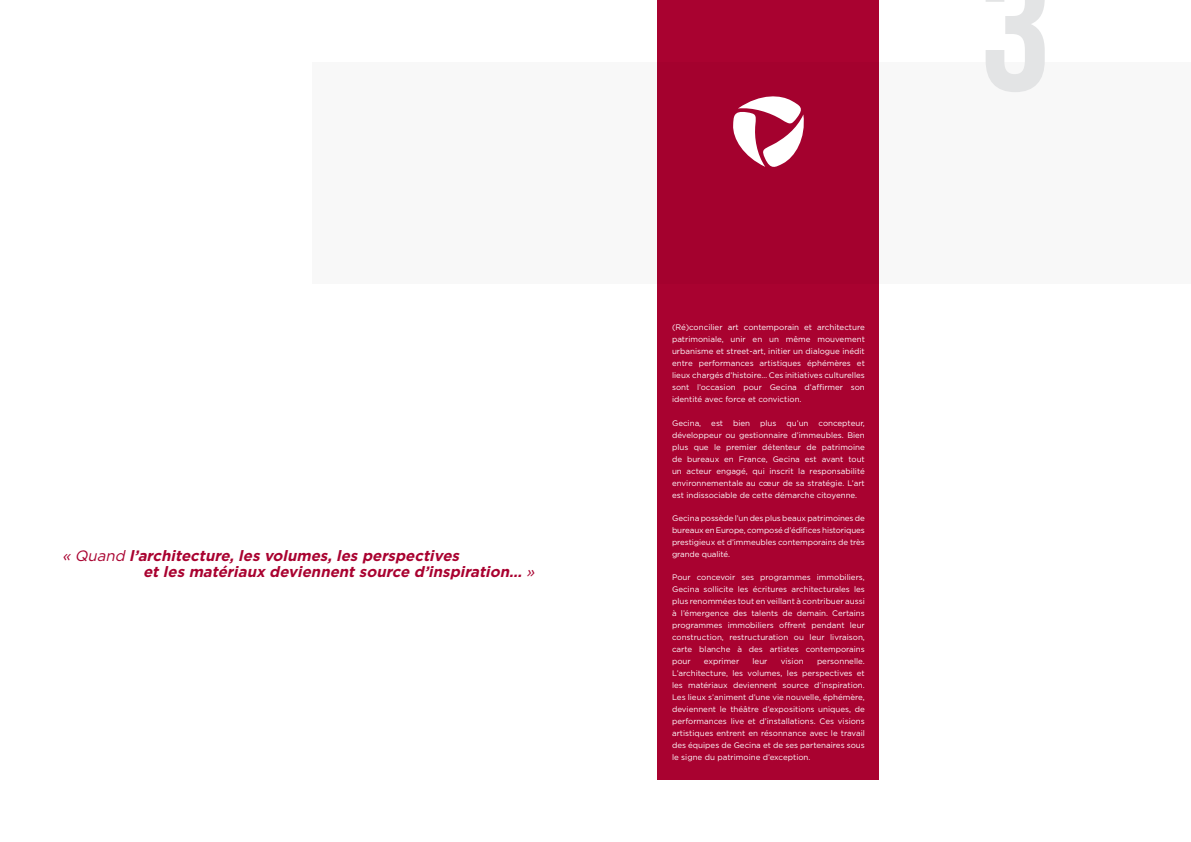
<style>
.page{position:relative;width:1191px;height:842px;background:#fff}
.page>*{position:absolute;margin:0;border:0;box-sizing:border-box;transform-origin:0 0}
.t1{font:180px "Bebas Neue";color:#e3e4e5}
.t2{font:italic 700 15px/16px "Gotham";color:#a90230}
.t3{font:8px/12px "Gotham";color:#fff;text-align:justify}
.s1{font-weight:400}
</style>
<div class="page">
<div style="left:312px;top:62px;width:879px;height:221px;background:#f8f8f8"></div>
<div style="left:658px;top:0;width:221px;height:780px;background:#a90230"></div>
<svg style="left:733px;top:96px;width:71px;height:71px"></svg>
<h2 class="t2" style="left:143px;top:547px;width:397px;text-indent:-81px"><span class="s1">« Quand</span> l’architecture,lesvolumes,lesperspectives etlesmatériaux deviennentsource d’inspiration… <span class="s1">»</span></h2>
<p class="t3" style="left:672px;top:321px;width:194px">(Ré)concilier art contemporain et architecture patrimoniale, unir en un même mouvement urbanisme et street-art, initier un dialogue inédit entre performances artistiques éphémères et lieux chargés d’histoire… Ces initiatives culturelles sont l’occasion pour Gecina d’affirmer son identité avec force et conviction.</p>
<p class="t3" style="left:672px;top:416px;width:194px">Gecina, est bien plus qu’un concepteur, développeur ou gestionnaire d’immeubles. Bien plus que le premier détenteur de patrimoine de bureaux en France, Gecina est avant tout un acteur engagé, qui inscrit la responsabilité environnementale au cœur de sa stratégie. L’art est indissociable de cette démarche citoyenne.</p>
<p class="t3" style="left:672px;top:512px;width:194px">Gecina possède l’un des plus beaux patrimoines de bureaux en Europe, composé d’édifices historiques prestigieux et d’immeubles contemporains de très grande qualité.</p>
<p class="t3" style="left:672px;top:571px;width:194px">Pour concevoir ses programmes immobiliers, Gecina sollicite les écritures architecturales les plus renommées tout en veillant à contribuer aussi à l’émergence des talents de demain. Certains programmes immobiliers offrent pendant leur construction, restructuration ou leur livraison, carte blanche à des artistes contemporains pour</p>
<p class="t3" style="left:672px;top:655px;width:194px;text-indent:145px">personnelle.<br>L’architecture, les volumes, les perspectives et les matériaux deviennent source d’inspiration.<br>Les lieux s’animent d’une vie nouvelle, éphémère, deviennent le théâtre d’expositions uniques, de performances live et d’installations. Ces visions artistiques entrent en résonnance avec le travail des équipes de Gecina et de ses partenaires sous le signe du patrimoine d’exception.</p>
<p class="t3" style="left:704px;top:655px;width:37px">exprimer</p>
<p class="t3" style="left:752px;top:655px;width:17px">leur</p>
<p class="t3" style="left:780px;top:655px;width:24px">vision</p>
<h1 class="t1" style="left:979px;top:-70px;width:73px">3</h1>
</div>
